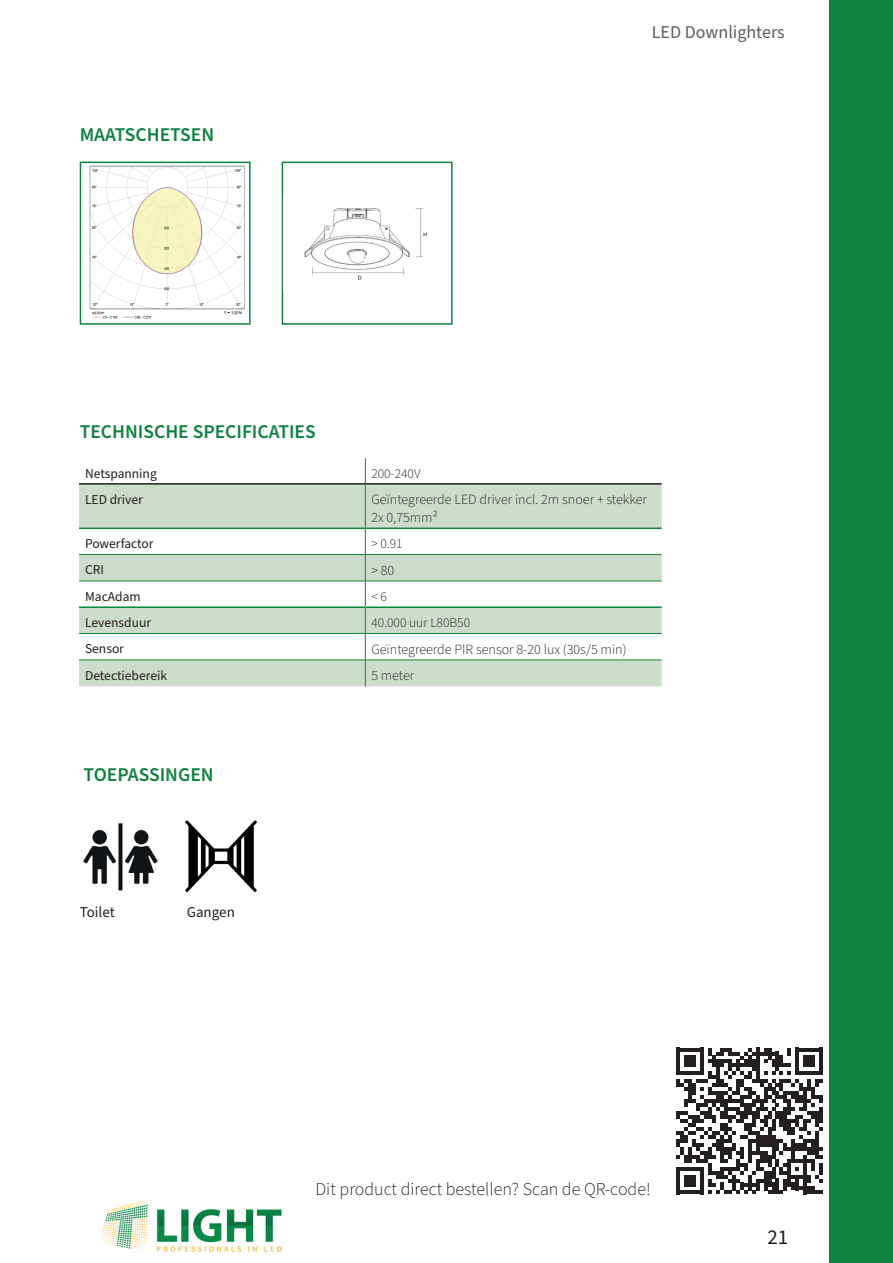
<style>
.page{position:relative;width:893px;height:1263px;background:#fff}
.page>*{position:absolute;margin:0;border:0;box-sizing:border-box;transform-origin:0 0}
.t1{font:21px "Source Sans Pro";color:#231f20}
.t2{font:600 19.5px "Source Sans Pro";color:#108340}
.t3{font:300 18px "Source Sans Pro";color:#231f20}
.t4{font:18px "Source Sans Pro";color:#5d5d5e}
.t5{font:15px "Source Sans Pro";color:#231f20}
.t6{font:300 14.1px/18px "Source Sans Pro";color:#231f20}
.t7{font:13.5px "Source Sans Pro";color:#231f20}
.t8{font:300 13.5px "Source Sans Pro";color:#231f20}
</style>
<div class="page">
<img style="left:101px;top:1200px;width:181px;height:52px">
<div style="left:829px;top:0;width:64px;height:1263px;background:#108340"></div>
<div style="left:80px;top:162px;width:171px;height:163px;border:2px solid #108340"></div>
<div style="left:282px;top:162px;width:171px;height:163px;border:2px solid #108340"></div>
<svg style="left:79px;top:485px;width:583px;height:201px;fill:#cedccb"></svg>
<svg style="left:365px;top:458px;width:1px;height:25px"></svg>
<hr style="left:365px;top:485px;width:1px;height:42px;background:#108340">
<hr style="left:79px;top:554px;width:286px;height:1px;background:#108340">
<hr style="left:365px;top:554px;width:297px;height:1px;background:#108340">
<hr style="left:79px;top:581px;width:286px;height:1px;background:#108340">
<hr style="left:365px;top:581px;width:297px;height:1px;background:#108340">
<hr style="left:79px;top:633px;width:286px;height:1px;background:#108340">
<hr style="left:365px;top:633px;width:297px;height:1px;background:#108340">
<hr style="left:79px;top:660px;width:286px;height:1px;background:#108340">
<hr style="left:365px;top:660px;width:297px;height:1px;background:#108340">
<svg style="left:365px;top:529px;width:1px;height:157px"></svg>
<hr style="left:79px;top:483px;width:286px;height:2px;background:#231f20">
<hr style="left:365px;top:483px;width:297px;height:2px;background:#231f20">
<hr style="left:79px;top:527px;width:286px;height:2px;background:#108340">
<hr style="left:365px;top:527px;width:297px;height:2px;background:#108340">
<hr style="left:79px;top:606px;width:286px;height:2px;background:#108340">
<hr style="left:365px;top:606px;width:297px;height:2px;background:#108340">
<svg style="left:676px;top:1047px;width:147px;height:147px"></svg>
<img style="left:90px;top:165px;width:154px;height:154px">
<img style="left:284px;top:194px;width:143px;height:98px">
<img style="left:83px;top:823px;width:75px;height:68px">
<img style="left:185px;top:820px;width:72px;height:73px">
<h2 class="t2" style="left:80px;top:122px;width:136px">MAATSCHETSEN</h2>
<h2 class="t2" style="left:80px;top:418px;width:238px">TECHNISCHE SPECIFICATIES</h2>
<p class="t4" style="left:652px;top:20px;width:134px">LED Downlighters</p>
<p class="t7" style="left:85px;top:464px;width:73px">Netspanning</p>
<p class="t8" style="left:371px;top:464px;width:51px">200-240V</p>
<p class="t7" style="left:85px;top:490px;width:59px">LED driver</p>
<p class="t6" style="left:371px;top:491px;width:277px">Geïntegreerde LED driver incl. 2m snoer + stekker<br>2x 0,75mm2</p>
<p class="t7" style="left:85px;top:535px;width:70px">Powerfactor</p>
<p class="t8" style="left:371px;top:535px;width:33px">&gt; 0.91</p>
<p class="t7" style="left:85px;top:561px;width:20px">CRI</p>
<p class="t6" style="left:371px;top:562px;width:24px">&gt; 80</p>
<p class="t7" style="left:85px;top:587px;width:57px">MacAdam</p>
<p class="t8" style="left:371px;top:587px;width:17px">&lt; 6</p>
<p class="t7" style="left:85px;top:613px;width:68px">Levensduur</p>
<p class="t8" style="left:371px;top:613px;width:100px">40.000 uur L80B50</p>
<p class="t7" style="left:85px;top:640px;width:40px">Sensor</p>
<p class="t6" style="left:371px;top:641px;width:257px">Geïntegreerde PIR sensor 8-20 lux (30s/5 min)</p>
<p class="t7" style="left:85px;top:666px;width:84px">Detectiebereik</p>
<p class="t6" style="left:371px;top:667px;width:45px">5 meter</p>
<h2 class="t2" style="left:84px;top:762px;width:132px">TOEPASSINGEN</h2>
<p class="t5" style="left:80px;top:902px;width:37px">Toilet</p>
<p class="t5" style="left:187px;top:902px;width:50px">Gangen</p>
<p class="t3" style="left:315px;top:1177px;width:337px">Dit product direct bestellen? Scan de QR-code!</p>
<h1 class="t1" style="left:767px;top:1223px;width:22px">21</h1>
</div>
